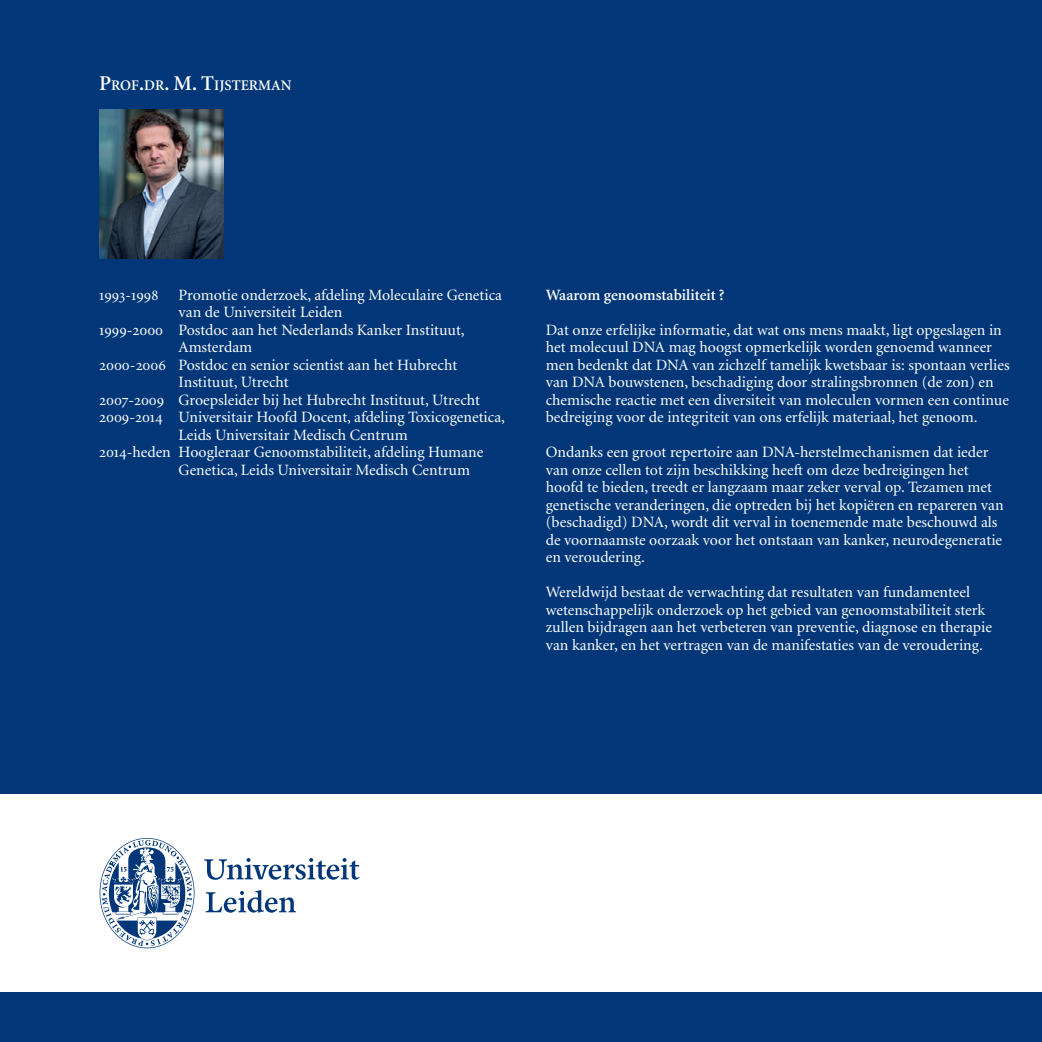
<style>
.page{position:relative;width:1042px;height:1042px;background:#fff}
.page>*{position:absolute;margin:0;border:0;box-sizing:border-box;transform-origin:0 0}
.t1{font:15.75px/17.5px "Minion";color:#fff}
.t2{font:600 15.75px "Minion";color:#fff}
.t3{font:15.75px "Minion Exp";color:#fff}
.t4{font:600 14.7px "Minion";color:#fff}
.s1{font-size:21px}
.s2{font-family:"Minion Exp"}
</style>
<div class="page">
<div style="left:0;top:992px;width:1042px;height:50px;background:#013778"></div>
<div style="left:0;top:0;width:1042px;height:794px;background:#013778"></div>
<svg style="left:204px;top:858px;width:156px;height:55px"></svg>
<svg style="left:100px;top:838px;width:94px;height:110px"></svg>
<img style="left:99px;top:109px;width:124px;height:149px">
<p class="t4" style="left:99px;top:78px;width:194px"><span class="s1">P</span>ROF<span class="s1">.</span>DR<span class="s1">. M. T</span>IJSTERMAN</p>
<p class="t3" style="left:99px;top:288px;width:61px">1993-1998</p>
<p class="t1" style="left:179px;top:286px;width:325px">Promotie onderzoek, afdeling Moleculaire Genetica</p>
<p class="t1" style="left:179px;top:304px;width:165px">van de Universiteit Leiden</p>
<p class="t1" style="left:99px;top:321px;width:367px"><span class="s2">1999-2000</span> Postdoc aan het Nederlands Kanker Instituut,</p>
<p class="t1" style="left:179px;top:339px;width:75px">Amsterdam</p>
<p class="t1" style="left:99px;top:356px;width:360px"><span class="s2">2000-2006</span> Postdoc en senior scientist aan het Hubrecht</p>
<p class="t1" style="left:179px;top:374px;width:112px">Instituut, Utrecht</p>
<p class="t1" style="left:99px;top:391px;width:382px"><span class="s2">2007-2009</span> Groepsleider bij het Hubrecht Instituut, Utrecht</p>
<p class="t1" style="left:99px;top:409px;width:407px"><span class="s2">2009-2014</span> Universitair Hoofd Docent, afdeling Toxicogenetica,</p>
<p class="t1" style="left:179px;top:426px;width:231px">Leids Universitair Medisch Centrum</p>
<p class="t1" style="left:99px;top:444px;width:386px"><span class="s2">2014</span>-heden Hoogleraar Genoomstabiliteit, afdeling Humane</p>
<p class="t1" style="left:179px;top:461px;width:293px">Genetica, Leids Universitair Medisch Centrum</p>
<p class="t2" style="left:546px;top:287px;width:180px">Waarom genoomstabiliteit ?</p>
<p class="t1" style="left:546px;top:321px;width:465px">Dat onze erfelijke informatie, dat wat ons mens maakt, ligt opgeslagen in het molecuul DNA mag hoogst opmerkelijk worden genoemd wanneer men bedenkt dat DNA van zichzelf tamelijk kwetsbaar is: spontaan verlies van DNA bouwstenen, beschadiging door stralingsbronnen (de zon) en chemische reactie met een diversiteit van moleculen vormen een continue bedreiging voor de integriteit van ons erfelijk materiaal, het genoom.</p>
<p class="t1" style="left:546px;top:444px;width:459px">Ondanks een groot repertoire aan DNA-herstelmechanismen dat ieder van onze cellen tot zijn beschikking heeft om deze bedreigingen het hoofd te bieden, treedt er langzaam maar zeker verval op. Tezamen met genetische veranderingen, die optreden bij het kopiëren en repareren van (beschadigd) DNA, wordt dit verval in toenemende mate beschouwd als de voornaamste oorzaak voor het ontstaan van kanker, neurodegeneratie en veroudering.</p>
<p class="t1" style="left:546px;top:584px;width:448px">Wereldwijd bestaat de verwachting dat resultaten van fundamenteel wetenschappelijk onderzoek op het gebied van genoomstabiliteit sterk zullen bijdragen aan het verbeteren van preventie, diagnose en therapie van kanker, en het vertragen van de manifestaties van de veroudering.</p>
</div>
